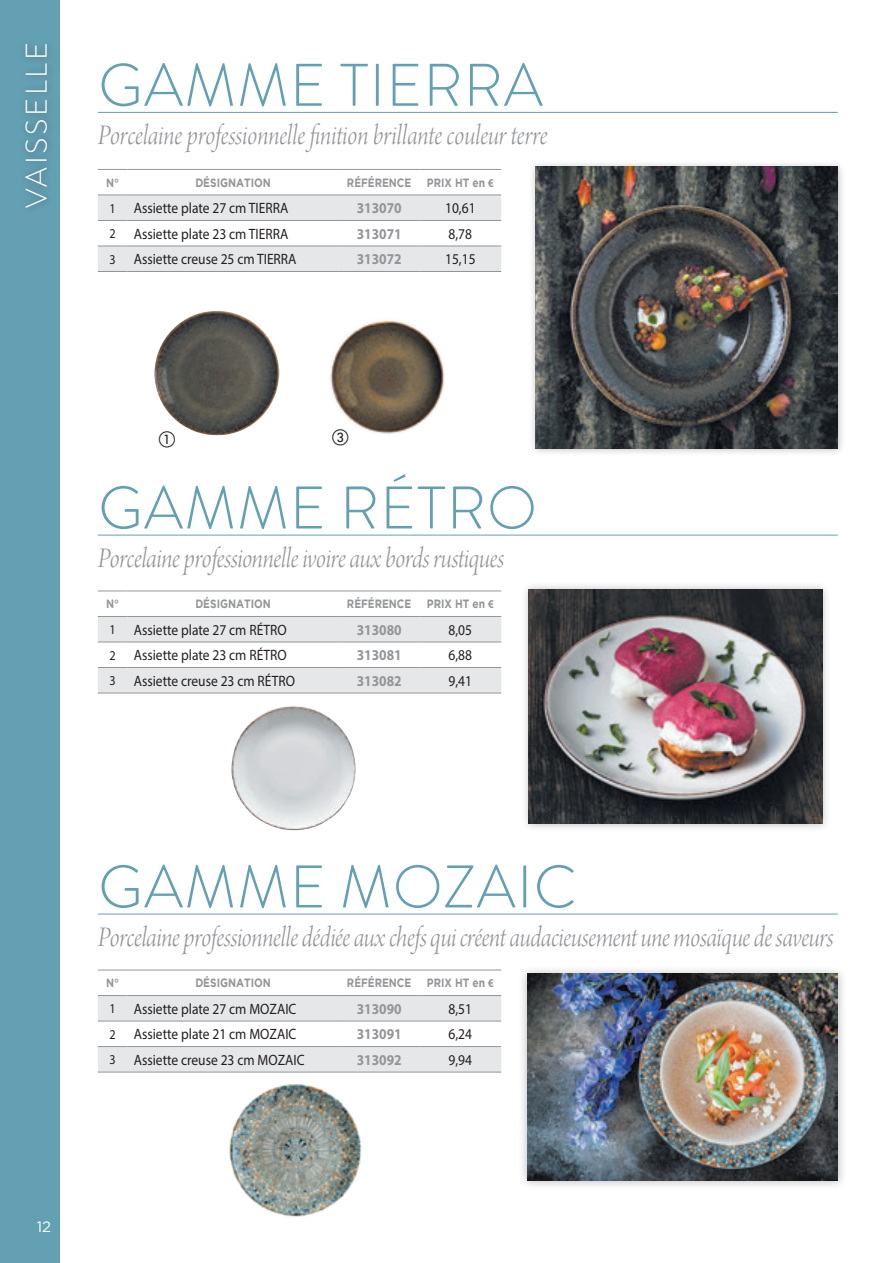
<style>
.page{position:relative;width:893px;height:1263px;background:#fff}
.page>*{position:absolute;margin:0;border:0;box-sizing:border-box;transform-origin:0 0}
.t1{font:300 60px "Brandon Grotesque";letter-spacing:.02em;color:#64a0b3}
.t2{font:30px "Arno Pro Light Italic Display";letter-spacing:-.01em;color:#939598;scale:.9 1}
.t3{font:300 30px "Brandon Grotesque";letter-spacing:.09em;color:#fff}
.t4{font:16.5px "Abacus Two SSK";color:#231f20}
.t5{font:15px "Myriad Pro";color:#231f20;scale:.9 1}
.t6{font:700 15px "Myriad Pro";color:#939598;scale:.9 1}
.t7{font:15px "Gotham";color:#fff}
.t8{font:700 12px "Gotham";color:#939598;scale:.85 1}
.s1{font-family:"Myriad Pro"}
.s2{font-size:13.5px}
</style>
<div class="page">
<div style="left:0;top:0;width:60px;height:1263px;background:#64a0b3"></div>
<div style="left:17px;top:37px;width:38px;height:178px;background:#619bad"></div>
<hr style="left:98px;top:112px;width:740px;height:1px;background:#64a0b3">
<svg style="left:98px;top:196px;width:403px;height:75px"></svg>
<hr style="left:98px;top:169px;width:30px;height:1px;background:#939598">
<hr style="left:128px;top:169px;width:211px;height:1px;background:#939598">
<hr style="left:339px;top:169px;width:81px;height:1px;background:#939598">
<hr style="left:420px;top:169px;width:81px;height:1px;background:#939598">
<hr style="left:98px;top:220px;width:30px;height:1px;background:#939598">
<hr style="left:128px;top:220px;width:211px;height:1px;background:#939598">
<hr style="left:339px;top:220px;width:81px;height:1px;background:#939598">
<hr style="left:420px;top:220px;width:81px;height:1px;background:#939598">
<hr style="left:98px;top:246px;width:30px;height:1px;background:#939598">
<hr style="left:128px;top:246px;width:211px;height:1px;background:#939598">
<hr style="left:339px;top:246px;width:81px;height:1px;background:#939598">
<hr style="left:420px;top:246px;width:81px;height:1px;background:#939598">
<hr style="left:98px;top:271px;width:30px;height:1px;background:#939598">
<hr style="left:128px;top:271px;width:211px;height:1px;background:#939598">
<hr style="left:339px;top:271px;width:81px;height:1px;background:#939598">
<hr style="left:420px;top:271px;width:81px;height:1px;background:#939598">
<hr style="left:98px;top:195px;width:30px;height:1px;background:#939598">
<hr style="left:128px;top:195px;width:211px;height:1px;background:#939598">
<hr style="left:339px;top:195px;width:81px;height:1px;background:#939598">
<hr style="left:420px;top:195px;width:81px;height:1px;background:#939598">
<img style="left:328px;top:317px;width:118px;height:118px;border-radius:59px">
<img style="left:154px;top:311px;width:125px;height:125px">
<hr style="left:98px;top:535px;width:740px;height:1px;background:#64a0b3">
<svg style="left:98px;top:617px;width:403px;height:76px"></svg>
<hr style="left:98px;top:591px;width:30px;height:1px;background:#939598">
<hr style="left:128px;top:591px;width:211px;height:1px;background:#939598">
<hr style="left:339px;top:591px;width:81px;height:1px;background:#939598">
<hr style="left:420px;top:591px;width:81px;height:1px;background:#939598">
<hr style="left:98px;top:642px;width:30px;height:1px;background:#939598">
<hr style="left:128px;top:642px;width:211px;height:1px;background:#939598">
<hr style="left:339px;top:642px;width:81px;height:1px;background:#939598">
<hr style="left:420px;top:642px;width:81px;height:1px;background:#939598">
<hr style="left:98px;top:667px;width:30px;height:1px;background:#939598">
<hr style="left:128px;top:667px;width:211px;height:1px;background:#939598">
<hr style="left:339px;top:667px;width:81px;height:1px;background:#939598">
<hr style="left:420px;top:667px;width:81px;height:1px;background:#939598">
<hr style="left:98px;top:693px;width:30px;height:1px;background:#939598">
<hr style="left:128px;top:693px;width:211px;height:1px;background:#939598">
<hr style="left:339px;top:693px;width:81px;height:1px;background:#939598">
<hr style="left:420px;top:693px;width:81px;height:1px;background:#939598">
<hr style="left:98px;top:616px;width:30px;height:1px;background:#939598">
<hr style="left:128px;top:616px;width:211px;height:1px;background:#939598">
<hr style="left:339px;top:616px;width:81px;height:1px;background:#939598">
<hr style="left:420px;top:616px;width:81px;height:1px;background:#939598">
<img style="left:231px;top:706px;width:125px;height:125px">
<hr style="left:98px;top:914px;width:740px;height:1px;background:#64a0b3">
<svg style="left:98px;top:996px;width:403px;height:76px"></svg>
<hr style="left:98px;top:970px;width:30px;height:1px;background:#939598">
<hr style="left:128px;top:970px;width:211px;height:1px;background:#939598">
<hr style="left:339px;top:970px;width:81px;height:1px;background:#939598">
<hr style="left:420px;top:970px;width:81px;height:1px;background:#939598">
<hr style="left:98px;top:1021px;width:30px;height:1px;background:#939598">
<hr style="left:128px;top:1021px;width:211px;height:1px;background:#939598">
<hr style="left:339px;top:1021px;width:81px;height:1px;background:#939598">
<hr style="left:420px;top:1021px;width:81px;height:1px;background:#939598">
<hr style="left:98px;top:1046px;width:30px;height:1px;background:#939598">
<hr style="left:128px;top:1046px;width:211px;height:1px;background:#939598">
<hr style="left:339px;top:1046px;width:81px;height:1px;background:#939598">
<hr style="left:420px;top:1046px;width:81px;height:1px;background:#939598">
<hr style="left:98px;top:1072px;width:30px;height:1px;background:#939598">
<hr style="left:128px;top:1072px;width:211px;height:1px;background:#939598">
<hr style="left:339px;top:1072px;width:81px;height:1px;background:#939598">
<hr style="left:420px;top:1072px;width:81px;height:1px;background:#939598">
<hr style="left:98px;top:995px;width:30px;height:1px;background:#939598">
<hr style="left:128px;top:995px;width:211px;height:1px;background:#939598">
<hr style="left:339px;top:995px;width:81px;height:1px;background:#939598">
<hr style="left:420px;top:995px;width:81px;height:1px;background:#939598">
<div style="left:528px;top:160px;width:317px;height:296px;background:#231f20;opacity:.3"></div>
<img style="left:536px;top:167px;width:302px;height:282px">
<div style="left:520px;top:581px;width:311px;height:251px;background:#231f20;opacity:.3"></div>
<img style="left:529px;top:589px;width:293px;height:234px">
<div style="left:518px;top:965px;width:329px;height:225px;background:#231f20;opacity:.3"></div>
<img style="left:527px;top:974px;width:311px;height:207px">
<img style="left:221px;top:1077px;width:145px;height:144px;border-radius:72px">
<h2 class="t3" style="left:16px;top:208px;width:167px;rotate:-90deg">VAISSELLE</h2>
<h1 class="t1" style="left:98px;top:44px;width:446px">GAMME TIERRA</h1>
<h2 class="t2" style="left:98px;top:118px;width:501px">Porcelaine professionnelle finition brillante couleur terre</h2>
<p class="t8" style="left:106px;top:175px;width:17px">N°</p>
<p class="t8" style="left:195px;top:175px;width:90px">DÉSIGNATION</p>
<p class="t8" style="left:347px;top:175px;width:77px">RÉFÉRENCE</p>
<p class="t8" style="left:427px;top:175px;width:80px">PRIX HT en <span class="s1">€</span></p>
<p class="t5" style="left:110px;top:199px;width:200px"><span class="s2">1</span> Assiette plate 27 cm TIERRA</p>
<p class="t6" style="left:357px;top:198px;width:51px">313070</p>
<p class="t5" style="left:445px;top:199px;width:35px">10,61</p>
<p class="t5" style="left:110px;top:225px;width:200px"><span class="s2">2</span> Assiette plate 23 cm TIERRA</p>
<p class="t6" style="left:357px;top:224px;width:51px">313071</p>
<p class="t5" style="left:449px;top:225px;width:28px">8,78</p>
<p class="t5" style="left:110px;top:250px;width:209px"><span class="s2">3</span> Assiette creuse 25 cm TIERRA</p>
<p class="t6" style="left:357px;top:249px;width:51px">313072</p>
<p class="t5" style="left:445px;top:250px;width:35px">15,15</p>
<p class="t4" style="left:159px;top:431px;width:19px">a</p>
<p class="t4" style="left:332px;top:429px;width:19px">c</p>
<h1 class="t1" style="left:98px;top:467px;width:440px">GAMME RÉTRO</h1>
<h2 class="t2" style="left:98px;top:541px;width:453px">Porcelaine professionnelle ivoire aux bords rustiques</h2>
<p class="t8" style="left:106px;top:597px;width:17px">N°</p>
<p class="t8" style="left:195px;top:597px;width:90px">DÉSIGNATION</p>
<p class="t8" style="left:347px;top:597px;width:77px">RÉFÉRENCE</p>
<p class="t8" style="left:427px;top:597px;width:80px">PRIX HT en <span class="s1">€</span></p>
<p class="t5" style="left:110px;top:621px;width:199px"><span class="s2">1</span> Assiette plate 27 cm RÉTRO</p>
<p class="t6" style="left:357px;top:620px;width:51px">313080</p>
<p class="t5" style="left:449px;top:621px;width:28px">8,05</p>
<p class="t5" style="left:110px;top:646px;width:199px"><span class="s2">2</span> Assiette plate 23 cm RÉTRO</p>
<p class="t6" style="left:357px;top:645px;width:51px">313081</p>
<p class="t5" style="left:449px;top:646px;width:28px">6,88</p>
<p class="t5" style="left:110px;top:672px;width:208px"><span class="s2">3</span> Assiette creuse 23 cm RÉTRO</p>
<p class="t6" style="left:357px;top:671px;width:51px">313082</p>
<p class="t5" style="left:449px;top:672px;width:28px">9,41</p>
<h1 class="t1" style="left:98px;top:846px;width:480px">GAMME MOZAIC</h1>
<h2 class="t2" style="left:98px;top:920px;width:819px">Porcelaine professionnelle dédiée aux chefs qui créent audacieusement une mosaïque de saveurs</h2>
<p class="t8" style="left:106px;top:976px;width:17px">N°</p>
<p class="t8" style="left:195px;top:976px;width:90px">DÉSIGNATION</p>
<p class="t8" style="left:347px;top:976px;width:77px">RÉFÉRENCE</p>
<p class="t8" style="left:427px;top:976px;width:80px">PRIX HT en <span class="s1">€</span></p>
<p class="t5" style="left:110px;top:1000px;width:209px"><span class="s2">1</span> Assiette plate 27 cm MOZAIC</p>
<p class="t6" style="left:357px;top:999px;width:51px">313090</p>
<p class="t5" style="left:449px;top:1000px;width:28px">8,51</p>
<p class="t5" style="left:110px;top:1025px;width:209px"><span class="s2">2</span> Assiette plate 21 cm MOZAIC</p>
<p class="t6" style="left:357px;top:1024px;width:51px">313091</p>
<p class="t5" style="left:449px;top:1025px;width:28px">6,24</p>
<p class="t5" style="left:110px;top:1051px;width:218px"><span class="s2">3</span> Assiette creuse 23 cm MOZAIC</p>
<p class="t6" style="left:357px;top:1050px;width:51px">313092</p>
<p class="t5" style="left:449px;top:1051px;width:28px">9,94</p>
<p class="t7" style="left:37px;top:1217px;width:16px">12</p>
</div>
